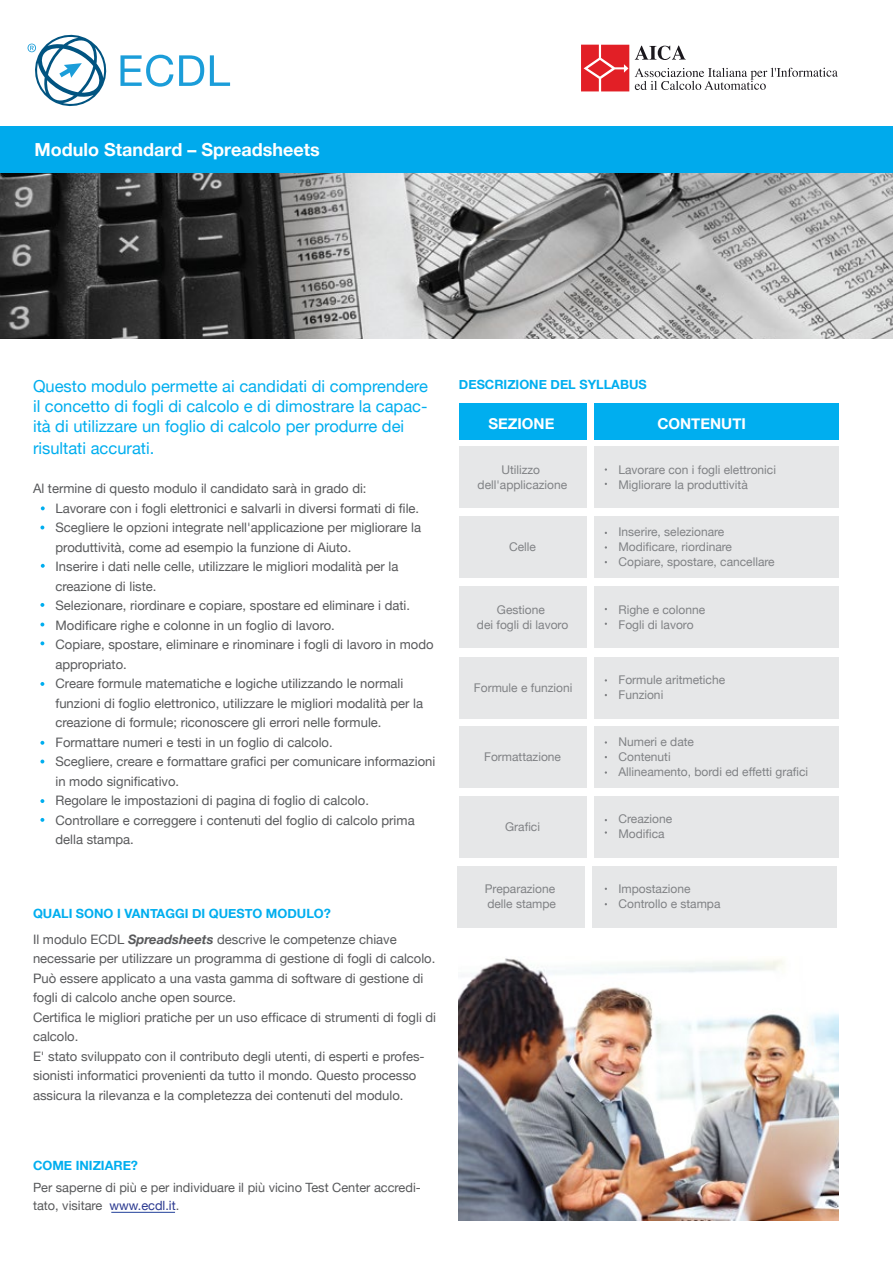
<style>
.page{position:relative;width:893px;height:1263px;background:#fff}
.page>*{position:absolute;margin:0;border:0;box-sizing:border-box;transform-origin:0 0}
.t1{font:700 18px "Helvetica Neue";color:#fff}
.t2{font:16.5px/19.8px "Helvetica Neue";color:#00aeef;text-align:justify}
.t3{font:700 15px "Helvetica Neue";color:#fff}
.t4{font:13.05px/19.5px "Helvetica Neue";color:#58595b}
.t5{font:12.75px/18px "Helvetica Neue";color:#58595b}
.t6{font:700 12.75px "Helvetica Neue";color:#00aeef}
.t7{font:12px/15px "Helvetica Neue";color:#808285}
.s1{font-weight:700;font-style:italic}
.s2{color:#2b3990}
</style>
<div class="page">
<div style="left:0;top:126px;width:893px;height:48px;background:#00aaec"></div>
<img style="left:0;top:174px;width:893px;height:165px">
<div style="left:459px;top:403px;width:127px;height:37px;background:#00aeef"></div>
<div style="left:459px;top:447px;width:127px;height:61px;background:#e6e7e8"></div>
<div style="left:594px;top:447px;width:244px;height:61px;background:#e6e7e8"></div>
<div style="left:459px;top:517px;width:127px;height:61px;background:#e6e7e8"></div>
<div style="left:594px;top:517px;width:244px;height:61px;background:#e6e7e8"></div>
<div style="left:459px;top:587px;width:127px;height:61px;background:#e6e7e8"></div>
<div style="left:594px;top:587px;width:244px;height:61px;background:#e6e7e8"></div>
<div style="left:459px;top:657px;width:127px;height:61px;background:#e6e7e8"></div>
<div style="left:594px;top:657px;width:244px;height:61px;background:#e6e7e8"></div>
<div style="left:459px;top:726px;width:127px;height:61px;background:#e6e7e8"></div>
<div style="left:594px;top:726px;width:244px;height:61px;background:#e6e7e8"></div>
<div style="left:594px;top:403px;width:244px;height:37px;background:#00aeef"></div>
<div style="left:459px;top:796px;width:127px;height:61px;background:#e6e7e8"></div>
<div style="left:594px;top:796px;width:244px;height:61px;background:#e6e7e8"></div>
<div style="left:458px;top:866px;width:127px;height:61px;background:#e6e7e8"></div>
<div style="left:592px;top:866px;width:245px;height:61px;background:#e6e7e8"></div>
<svg style="left:41px;top:506px;width:4px;height:4px"></svg>
<svg style="left:40px;top:526px;width:4px;height:3px"></svg>
<svg style="left:41px;top:564px;width:4px;height:4px"></svg>
<svg style="left:40px;top:603px;width:4px;height:4px"></svg>
<svg style="left:40px;top:623px;width:4px;height:3px"></svg>
<svg style="left:40px;top:682px;width:4px;height:4px"></svg>
<svg style="left:40px;top:641px;width:4px;height:4px"></svg>
<svg style="left:40px;top:741px;width:4px;height:4px"></svg>
<svg style="left:40px;top:759px;width:4px;height:4px"></svg>
<svg style="left:40px;top:799px;width:4px;height:4px"></svg>
<svg style="left:40px;top:818px;width:4px;height:4px"></svg>
<hr style="left:111px;top:1212px;width:64px;height:1px;background:#21409a">
<img style="left:459px;top:958px;width:379px;height:263px">
<svg style="left:28px;top:34px;width:79px;height:73px"></svg>
<svg style="left:120px;top:55px;width:110px;height:32px"></svg>
<svg style="left:635px;top:46px;width:51px;height:14px"></svg>
<svg style="left:635px;top:68px;width:203px;height:22px"></svg>
<svg style="left:581px;top:45px;width:48px;height:46px;background:#e5383f"></svg>
<h1 class="t1" style="left:35px;top:136px;width:287px">Modulo Standard – Spreadsheets</h1>
<p class="t2" style="left:33px;top:377px;width:396px">Questo modulo permette ai candidati di comprendere il concetto di fogli di calcolo e di dimostrare la capac&shy;ità di utilizzare un foglio di calcolo per produrre dei</p>
<p class="t2" style="left:33px;top:439px;width:123px">risultati accurati.</p>
<p class="t4" style="left:56px;top:479px;width:381px;text-indent:-22px">Al termine di questo modulo il candidato sarà in grado di:<br>Lavorare con i fogli elettronici e salvarli in diversi formati di file.<br>Scegliere le opzioni integrate nell'applicazione per migliorare la produttività, come ad esempio la funzione di Aiuto.<br>Inserire i dati nelle celle, utilizzare le migliori modalità per la creazione di liste.<br>Selezionare, riordinare e copiare, spostare ed eliminare i dati.<br>Modificare righe e colonne in un foglio di lavoro.<br>Copiare, spostare, eliminare e rinominare i fogli di lavoro in modo appropriato.<br>Creare formule matematiche e logiche utilizzando le normali funzioni di foglio elettronico, utilizzare le migliori modalità per la creazione di formule; riconoscere gli errori nelle formule.<br>Formattare numeri e testi in un foglio di calcolo.<br>Scegliere, creare e formattare grafici per comunicare informazioni in modo significativo.<br>Regolare le impostazioni di pagina di foglio di calcolo.<br>Controllare e correggere i contenuti del foglio di calcolo prima della stampa.</p>
<p class="t6" style="left:33px;top:903px;width:299px">QUALI SONO I VANTAGGI DI QUESTO MODULO?</p>
<p class="t4" style="left:33px;top:930px;width:405px">Il modulo ECDL <span class="s1">Spreadsheets</span> descrive le competenze chiave necessarie per utilizzare un programma di gestione di fogli di calcolo.<br>Può essere applicato a una vasta gamma di software di gestione di fogli di calcolo anche open source.<br>Certifica le migliori pratiche per un uso efficace di strumenti di fogli di calcolo.<br>E' stato sviluppato con il contributo degli utenti, di esperti e profes&shy;sionisti informatici provenienti da tutto il mondo. Questo processo assicura la rilevanza e la completezza dei contenuti del modulo.</p>
<p class="t6" style="left:33px;top:1155px;width:107px">COME INIZIARE?</p>
<p class="t5" style="left:33px;top:1179px;width:389px">Per saperne di più e per individuare il più vicino Test Center accredi&shy;tato, visitare <span class="s2">www.ecdl.it</span>.</p>
<p class="t6" style="left:459px;top:374px;width:189px">DESCRIZIONE DEL SYLLABUS</p>
<p class="t3" style="left:488px;top:412px;width:68px">SEZIONE</p>
<p class="t3" style="left:657px;top:412px;width:90px">CONTENUTI</p>
<p class="t7" style="left:478px;top:463px;width:91px;text-align:center">Utilizzo dell'applicazione</p>
<p class="t7" style="left:618px;top:463px;width:159px">Lavorare con i fogli elettronici<br>Migliorare la produttività</p>
<p class="t7" style="left:618px;top:525px;width:158px">Inserire, selezionare<br>Modificare, riordinare<br>Copiare, spostare, cancellare</p>
<p class="t7" style="left:618px;top:602px;width:88px">Righe e colonne<br>Fogli di lavoro</p>
<p class="t7" style="left:509px;top:540px;width:28px">Celle</p>
<p class="t7" style="left:477px;top:602px;width:93px;text-align:center">Gestione<br>dei fogli di lavoro</p>
<p class="t7" style="left:474px;top:681px;width:100px">Formule e funzioni</p>
<p class="t7" style="left:484px;top:750px;width:78px">Formattazione</p>
<p class="t7" style="left:618px;top:673px;width:108px">Formule aritmetiche<br>Funzioni</p>
<p class="t7" style="left:618px;top:735px;width:191px">Numeri e date<br>Contenuti<br>Allineamento, bordi ed effetti grafici</p>
<p class="t7" style="left:505px;top:820px;width:36px">Grafici</p>
<p class="t7" style="left:618px;top:812px;width:55px">Creazione<br>Modifica</p>
<p class="t7" style="left:485px;top:882px;width:73px">Preparazione delle stampe</p>
<p class="t7" style="left:618px;top:882px;width:104px">Impostazione<br>Controllo e stampa</p>
</div>
